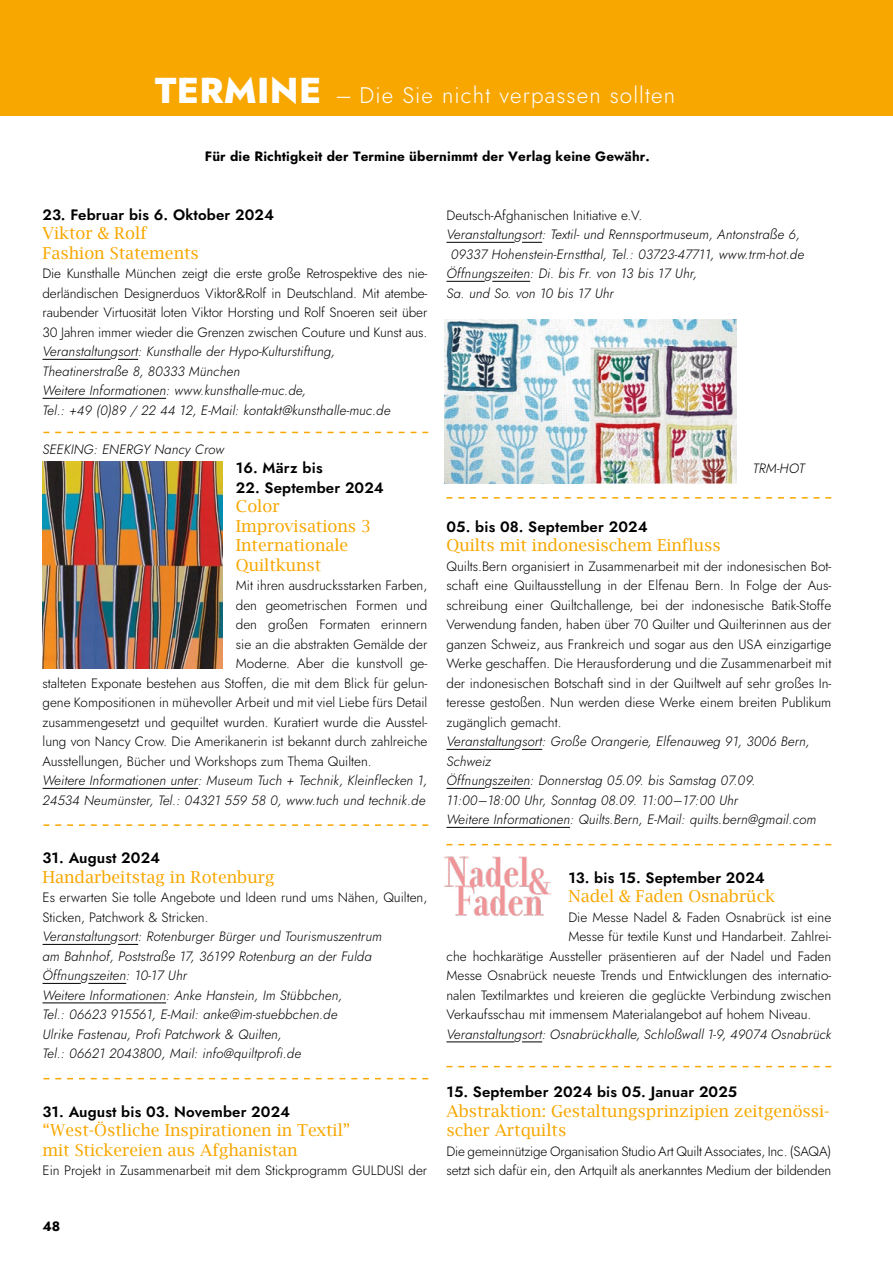
<style>
.page{position:relative;width:893px;height:1263px;background:#fff}
.page>*{position:absolute;margin:0;border:0;box-sizing:border-box;transform-origin:0 0}
.t1{font:300 22.5px "Jost";letter-spacing:.05em;color:#fff}
.t2{font:16.5px/19.5px "Lucida Bright";color:#f7a700}
.t3{font:600 15px "Jost";letter-spacing:.01em;color:#000}
.t4{font:300 13.5px/19.5px "Jost";color:#000;text-align:justify}
.t5{font:italic 300 13.5px/19.5px "Jost";letter-spacing:.01em;color:#000}
.t6{font:700 13.5px "Jost";letter-spacing:.01em;color:#000}
.s1{font-weight:800;font-size:36px}
</style>
<div class="page">
<div style="left:0;top:0;width:893px;height:116px;background:#f7a700"></div>
<svg style="left:43px;top:432px;width:385px;height:1px"></svg>
<svg style="left:43px;top:824px;width:385px;height:2px"></svg>
<svg style="left:43px;top:1078px;width:385px;height:1px"></svg>
<svg style="left:446px;top:497px;width:385px;height:2px"></svg>
<svg style="left:557px;top:844px;width:274px;height:1px"></svg>
<svg style="left:446px;top:1066px;width:385px;height:1px"></svg>
<hr style="left:43px;top:359px;width:68px;height:1px;background:#000">
<svg style="left:118px;top:359px;width:20px;height:1px"></svg>
<hr style="left:43px;top:398px;width:123px;height:1px;background:#000">
<hr style="left:43px;top:788px;width:155px;height:1px;background:#000">
<hr style="left:43px;top:944px;width:68px;height:1px;background:#000">
<svg style="left:118px;top:944px;width:20px;height:1px"></svg>
<hr style="left:43px;top:983px;width:38px;height:1px;background:#000">
<hr style="left:88px;top:983px;width:38px;height:1px;background:#000">
<hr style="left:43px;top:1002px;width:123px;height:1px;background:#000">
<hr style="left:446px;top:242px;width:69px;height:1px;background:#000">
<svg style="left:522px;top:242px;width:20px;height:1px"></svg>
<hr style="left:446px;top:281px;width:39px;height:1px;background:#000">
<hr style="left:492px;top:281px;width:38px;height:1px;background:#000">
<hr style="left:446px;top:749px;width:69px;height:1px;background:#000">
<svg style="left:522px;top:749px;width:20px;height:1px"></svg>
<hr style="left:446px;top:788px;width:39px;height:1px;background:#000">
<hr style="left:492px;top:788px;width:38px;height:1px;background:#000">
<hr style="left:446px;top:827px;width:124px;height:1px;background:#000">
<hr style="left:446px;top:1041px;width:69px;height:1px;background:#000">
<svg style="left:522px;top:1041px;width:20px;height:1px"></svg>
<img style="left:444px;top:319px;width:293px;height:165px">
<img style="left:444px;top:844px;width:113px;height:73px">
<img style="left:43px;top:461px;width:179px;height:207px">
<h1 class="t1" style="left:155px;top:80px;width:522px"><span class="s1">TERMINE</span> – Die Sie nicht verpassen sollten</h1>
<p class="t6" style="left:205px;top:147px;width:447px">Für die Richtigkeit der Termine übernimmt der Verlag keine Gewähr.</p>
<p class="t3" style="left:43px;top:204px;width:233px">23. Februar bis 6. Oktober 2024</p>
<p class="t2" style="left:43px;top:224px;width:158px">Viktor &amp; Rolf<br>Fashion Statements</p>
<p class="t4" style="left:43px;top:264px;width:386px">Die Kunsthalle München zeigt die erste große Retrospektive des nie&shy;derländischen Designerduos Viktor&amp;Rolf in Deutschland. Mit atembe&shy;raubender Virtuosität loten Viktor Horsting und Rolf Snoeren seit über 30 Jahren immer wieder die Grenzen zwischen Couture und Kunst aus.</p>
<p class="t5" style="left:43px;top:342px;width:349px">Veranstaltungsort: Kunsthalle der Hypo-Kulturstiftung, Theatinerstraße 8, 80333 München<br>Weitere Informationen: www.kunsthalle-muc.de,<br>Tel.: +49 (0)89 / 22 44 12, E-Mail: kontakt@kunsthalle-muc.de</p>
<p class="t5" style="left:43px;top:439px;width:183px">SEEKING: ENERGY Nancy Crow</p>
<p class="t3" style="left:236px;top:458px;width:88px">16. März bis</p>
<p class="t3" style="left:236px;top:477px;width:150px">22. September 2024</p>
<p class="t2" style="left:236px;top:497px;width:137px">Color<br>Improvisations 3<br>Internationale<br>Quiltkunst</p>
<p class="t4" style="left:236px;top:576px;width:193px">Mit ihren ausdrucksstarken Farben,</p>
<p class="t4" style="left:236px;top:595px;width:193px">den geometrischen Formen und</p>
<p class="t4" style="left:236px;top:615px;width:193px">den großen Formaten erinnern</p>
<p class="t4" style="left:236px;top:634px;width:193px">sie an die abstrakten Gemälde der</p>
<p class="t4" style="left:236px;top:654px;width:193px">Moderne. Aber die kunstvoll ge-</p>
<p class="t4" style="left:43px;top:673px;width:386px">stalteten Exponate bestehen aus Stoffen, die mit dem Blick für gelun-</p>
<p class="t4" style="left:43px;top:693px;width:386px">gene Kompositionen in mühevoller Arbeit und mit viel Liebe fürs Detail</p>
<p class="t4" style="left:43px;top:712px;width:386px">zusammengesetzt und gequiltet wurden. Kuratiert wurde die Ausstel-</p>
<p class="t4" style="left:43px;top:732px;width:386px">lung von Nancy Crow. Die Amerikanerin ist bekannt durch zahlreiche</p>
<p class="t4" style="left:43px;top:751px;width:331px">Ausstellungen, Bücher und Workshops zum Thema Quilten.</p>
<p class="t5" style="left:43px;top:771px;width:386px">Weitere Informationen unter: Museum Tuch + Technik, Kleinflecken 1,<br>24534 Neumünster, Tel.: 04321 559 58 0, www.tuch und technik.de</p>
<p class="t3" style="left:43px;top:848px;width:119px">31. August 2024</p>
<p class="t2" style="left:43px;top:867px;width:233px">Handarbeitstag in Rotenburg</p>
<p class="t4" style="left:43px;top:888px;width:386px">Es erwarten Sie tolle Angebote und Ideen rund ums Nähen, Quilten,<br>Sticken, Patchwork &amp; Stricken.</p>
<p class="t5" style="left:43px;top:927px;width:341px">Veranstaltungsort: Rotenburger Bürger und Tourismuszentrum am Bahnhof, Poststraße 17, 36199 Rotenburg an der Fulda Öffnungszeiten: 10-17 Uhr<br>Weitere Informationen: Anke Hanstein, Im Stübbchen,<br>Tel.: 06623 915561, E-Mail: anke@im-stuebbchen.de<br>Ulrike Fastenau, Profi Patchwork &amp; Quilten,<br>Tel.: 06621 2043800, Mail: info@quiltprofi.de</p>
<p class="t3" style="left:43px;top:1101px;width:249px">31. August bis 03. November 2024</p>
<p class="t2" style="left:43px;top:1121px;width:309px">“West-Östliche Inspirationen in Textil” mit Stickereien aus Afghanistan</p>
<p class="t4" style="left:43px;top:1161px;width:386px">Ein Projekt in Zusammenarbeit mit dem Stickprogramm GULDUSI der</p>
<p class="t6" style="left:43px;top:1217px;width:19px">48</p>
<p class="t4" style="left:446px;top:205px;width:197px">Deutsch-Afghanischen Initiative e.V.</p>
<p class="t5" style="left:446px;top:225px;width:355px">Veranstaltungsort: Textil- und Rennsportmuseum, Antonstraße 6,</p>
<p class="t5" style="left:451px;top:244px;width:355px">09337 Hohenstein-Ernstthal, Tel.: 03723-47711, www.trm-hot.de</p>
<p class="t5" style="left:446px;top:264px;width:252px">Öffnungszeiten: Di. bis Fr. von 13 bis 17 Uhr,</p>
<p class="t5" style="left:446px;top:283px;width:169px">Sa. und So. von 10 bis 17 Uhr</p>
<p class="t5" style="left:753px;top:459px;width:53px">TRM-HOT</p>
<p class="t3" style="left:446px;top:516px;width:203px">05. bis 08. September 2024</p>
<p class="t2" style="left:446px;top:536px;width:276px">Quilts mit indonesischem Einfluss</p>
<p class="t4" style="left:446px;top:556px;width:386px">Quilts.Bern organisiert in Zusammenarbeit mit der indonesischen Bot&shy;schaft eine Quiltausstellung in der Elfenau Bern. In Folge der Aus&shy;schreibung einer Quiltchallenge, bei der indonesische Batik-Stoffe Verwendung fanden, haben über 70 Quilter und Quilterinnen aus der ganzen Schweiz, aus Frankreich und sogar aus den USA einzigartige Werke geschaffen. Die Herausforderung und die Zusammenarbeit mit der indonesischen Botschaft sind in der Quiltwelt auf sehr großes In&shy;teresse gestoßen. Nun werden diese Werke einem breiten Publikum zugänglich gemacht.</p>
<p class="t5" style="left:446px;top:732px;width:371px">Veranstaltungsort: Große Orangerie, Elfenauweg 91, 3006 Bern, Schweiz<br>Öffnungszeiten: Donnerstag 05.09. bis Samstag 07.09.<br>11:00–18:00 Uhr, Sonntag 08.09. 11:00–17:00 Uhr<br>Weitere Informationen: Quilts.Bern, E-Mail: quilts.bern@gmail.com</p>
<p class="t3" style="left:568px;top:867px;width:198px">13. bis 15. September 2024</p>
<p class="t2" style="left:568px;top:887px;width:208px">Nadel &amp; Faden Osnabrück</p>
<p class="t4" style="left:568px;top:907px;width:264px">Die Messe Nadel &amp; Faden Osnabrück ist eine</p>
<p class="t4" style="left:568px;top:927px;width:264px">Messe für textile Kunst und Handarbeit. Zahlrei-</p>
<p class="t4" style="left:446px;top:946px;width:386px">che hochkarätige Aussteller präsentieren auf der Nadel und Faden</p>
<p class="t4" style="left:446px;top:966px;width:386px">Messe Osnabrück neueste Trends und Entwicklungen des internatio-</p>
<p class="t4" style="left:446px;top:985px;width:386px">nalen Textilmarktes und kreieren die geglückte Verbindung zwischen</p>
<p class="t4" style="left:446px;top:1005px;width:366px">Verkaufsschau mit immensem Materialangebot auf hohem Niveau.</p>
<p class="t5" style="left:446px;top:1024px;width:386px">Veranstaltungsort: Osnabrückhalle, Schloßwall 1-9, 49074 Osnabrück</p>
<p class="t3" style="left:446px;top:1082px;width:292px">15. September 2024 bis 05. Januar 2025</p>
<p class="t2" style="left:446px;top:1101px;width:385px">Abstraktion: Gestaltungsprinzipien zeitgenössi&shy;scher Artquilts</p>
<p class="t4" style="left:446px;top:1141px;width:386px">Die gemeinnützige Organisation Studio Art Quilt Associates, Inc. (SAQA) setzt sich dafür ein, den Artquilt als anerkanntes Medium der bildenden</p>
</div>
